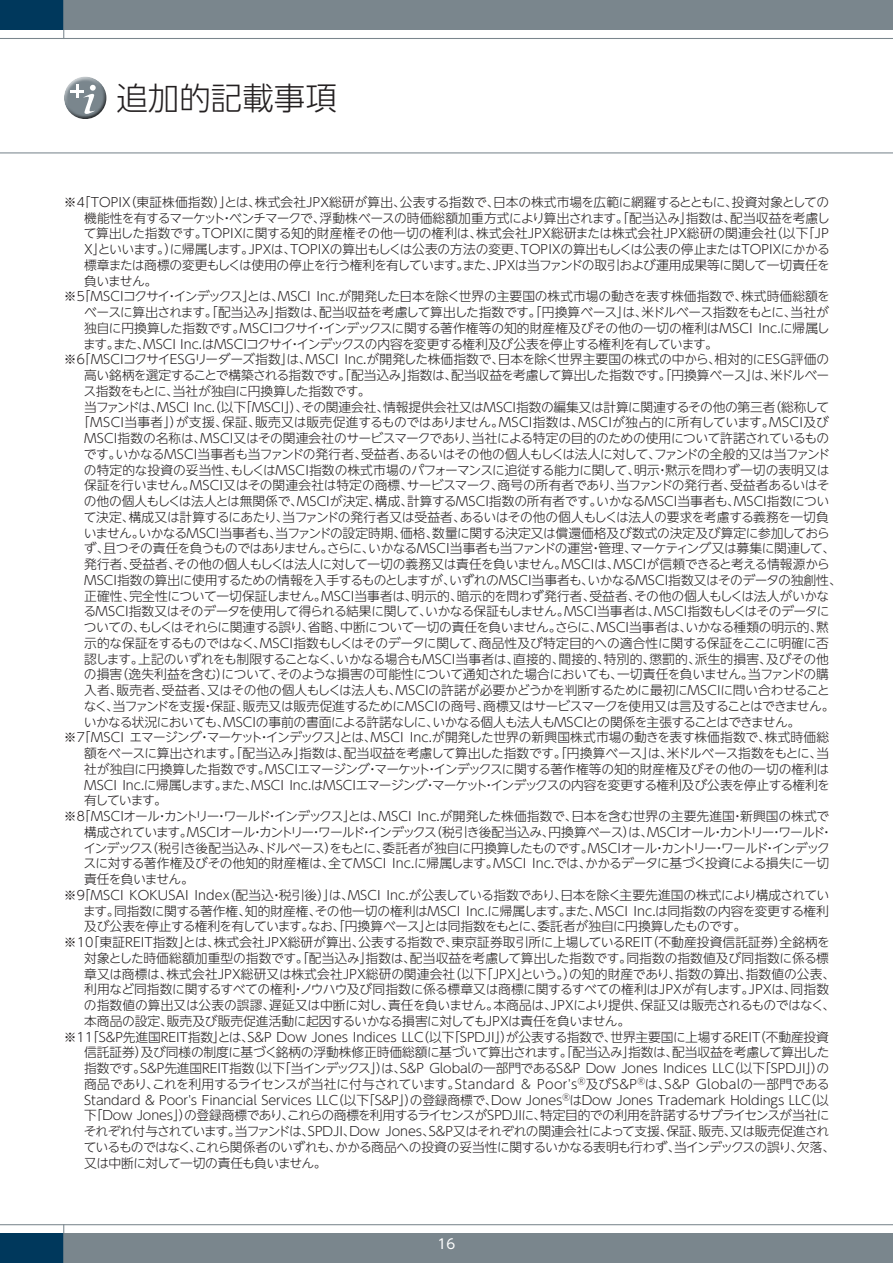
<style>
.page{position:relative;width:893px;height:1263px;background:#fff}
.page>*{position:absolute;margin:0;border:0;box-sizing:border-box;transform-origin:0 0}
.t1{font:300 31.5px "UD Shin Go NT Pro";color:#231f20}
.t2{font:13.5px "UD Shin Go NT Pro";color:#fff}
.t3{font:300 12.75px "UD Shin Go NT Pro";letter-spacing:-.025em;color:#231f20}
.t4{font:300 12.75px "UD Shin Go NT Pro";letter-spacing:.005em;color:#231f20}
.t5{font:300 12.75px "UD Shin Go NT Pro";letter-spacing:-.005em;color:#231f20}
.t6{font:300 12.75px "UD Shin Go NT Pro";letter-spacing:-.045em;color:#231f20}
.t7{font:300 12.75px "UD Shin Go NT Pro";letter-spacing:-.055em;color:#231f20}
.t8{font:300 12.75px "UD Shin Go NT Pro";letter-spacing:-.05em;color:#231f20}
.t9{font:300 12.75px "UD Shin Go NT Pro";letter-spacing:-.065em;color:#231f20}
.t10{font:300 12.75px "UD Shin Go NT Pro";letter-spacing:-.08em;color:#231f20}
.t11{font:300 12.75px "UD Shin Go NT Pro";color:#231f20}
.t12{font:300 12.75px "UD Shin Go NT Pro";letter-spacing:.025em;color:#231f20}
.t13{font:300 12.75px "UD Shin Go NT Pro";letter-spacing:-.06em;color:#231f20}
</style>
<div class="page">
<div style="left:64px;top:0;width:829px;height:30px;background:#7a868d"></div>
<div style="left:64px;top:1233px;width:829px;height:30px;background:#7a868d"></div>
<hr style="left:0;top:38px;width:893px;height:1px;background:#7a868d">
<hr style="left:0;top:152px;width:893px;height:1px;background:#7a868d">
<hr style="left:0;top:1224px;width:893px;height:1px;background:#7a868d">
<div style="left:0;top:0;width:64px;height:30px;background:#00385c"></div>
<div style="left:0;top:1233px;width:64px;height:30px;background:#00385c"></div>
<hr style="left:63px;top:0;width:1px;height:39px;background:#7a868d">
<hr style="left:63px;top:1224px;width:1px;height:39px;background:#7a868d">
<div style="left:64px;top:76px;width:43px;height:34px;background:#fff;opacity:.75"></div>
<div style="left:64px;top:83px;width:44px;height:38px;background:#231f20;opacity:.75"></div>
<h1 class="t1" style="left:116px;top:72px;width:222px">追加的記載事項</h1>
<p class="t3" style="left:64px;top:192px;width:767px">※４「TOPIX（東証株価指数）」とは、株式会社ＪＰＸ総研が算出、公表する指数で、日本の株式市場を広範に網羅するとともに、投資対象としての</p>
<p class="t3" style="left:84px;top:207px;width:747px">機能性を有するマーケット・ベンチマークで、浮動株ベースの時価総額加重方式により算出されます。「配当込み」指数は、配当収益を考慮し</p>
<p class="t5" style="left:84px;top:223px;width:749px">て算出した指数です。TOPIXに関する知的財産権その他一切の権利は、株式会社ＪＰＸ総研または株式会社ＪＰＸ総研の関連会社（以下「ＪＰ</p>
<p class="t3" style="left:82px;top:239px;width:749px">Ｘ」といいます。）に帰属します。ＪＰＸは、TOPIXの算出もしくは公表の方法の変更、TOPIXの算出もしくは公表の停止またはTOPIXにかかる</p>
<p class="t9" style="left:84px;top:255px;width:747px">標章または商標の変更もしくは使用の停止を行う権利を有しています。また、ＪＰＸは当ファンドの取引および運用成果等に関して一切責任を</p>
<p class="t3" style="left:84px;top:270px;width:75px">負いません。</p>
<p class="t3" style="left:64px;top:286px;width:767px">※５「MSCIコクサイ・インデックス」とは、MSCI Inc.が開発した日本を除く世界の主要国の株式市場の動きを表す株価指数で、株式時価総額を</p>
<p class="t3" style="left:84px;top:302px;width:746px">ベースに算出されます。「配当込み」指数は、配当収益を考慮して算出した指数です。「円換算ベース」は、米ドルベース指数をもとに、当社が</p>
<p class="t3" style="left:84px;top:318px;width:747px">独自に円換算した指数です。MSCIコクサイ・インデックスに関する著作権等の知的財産権及びその他の一切の権利はMSCI Inc.に帰属し</p>
<p class="t13" style="left:83px;top:333px;width:636px">ます。また、MSCI Inc.はMSCIコクサイ・インデックスの内容を変更する権利及び公表を停止する権利を有しています。</p>
<p class="t3" style="left:64px;top:349px;width:767px">※６「MSCIコクサイESGリーダーズ指数」は、MSCI Inc.が開発した株価指数で、日本を除く世界主要国の株式の中から、相対的にＥＳＧ評価の</p>
<p class="t3" style="left:84px;top:365px;width:747px">高い銘柄を選定することで構築される指数です。「配当込み」指数は、配当収益を考慮して算出した指数です。「円換算ベース」は、米ドルベー</p>
<p class="t3" style="left:84px;top:381px;width:289px">ス指数をもとに、当社が独自に円換算した指数です。</p>
<p class="t5" style="left:84px;top:396px;width:747px">当ファンドは、MSCI Inc.（以下「MSCI」）、その関連会社、情報提供会社又はMSCI指数の編集又は計算に関連するその他の第三者（総称して</p>
<p class="t12" style="left:77px;top:412px;width:753px">「MSCI当事者」）が支援、保証、販売又は販売促進するものではありません。MSCI指数は、MSCIが独占的に所有しています。MSCI及び</p>
<p class="t3" style="left:84px;top:428px;width:747px">MSCI指数の名称は、MSCI又はその関連会社のサービスマークであり、当社による特定の目的のための使用について許諾されているもの</p>
<p class="t3" style="left:84px;top:444px;width:748px">です。いかなるMSCI当事者も当ファンドの発行者、受益者、あるいはその他の個人もしくは法人に対して、ファンドの全般的又は当ファンド</p>
<p class="t5" style="left:84px;top:459px;width:747px">の特定的な投資の妥当性、もしくはMSCI指数の株式市場のパフォーマンスに追従する能力に関して、明示・黙示を問わず一切の表明又は</p>
<p class="t3" style="left:84px;top:475px;width:747px">保証を行いません。MSCI又はその関連会社は特定の商標、サービスマーク、商号の所有者であり、当ファンドの発行者、受益者あるいはそ</p>
<p class="t4" style="left:84px;top:491px;width:747px">の他の個人もしくは法人とは無関係で、MSCIが決定、構成、計算するMSCI指数の所有者です。いかなるMSCI当事者も、MSCI指数につい</p>
<p class="t3" style="left:84px;top:507px;width:747px">て決定、構成又は計算するにあたり、当ファンドの発行者又は受益者、あるいはその他の個人もしくは法人の要求を考慮する義務を一切負</p>
<p class="t3" style="left:84px;top:522px;width:747px">いません。いかなるMSCI当事者も、当ファンドの設定時期、価格、数量に関する決定又は償還価格及び数式の決定及び算定に参加しておら</p>
<p class="t6" style="left:84px;top:538px;width:753px">ず、且つその責任を負うものではありません。さらに、いかなるMSCI当事者も当ファンドの運営・管理、マーケティング又は募集に関連して、</p>
<p class="t3" style="left:84px;top:554px;width:747px">発行者、受益者、その他の個人もしくは法人に対して一切の義務又は責任を負いません。MSCIは、MSCIが信頼できると考える情報源から</p>
<p class="t3" style="left:84px;top:570px;width:759px">MSCI指数の算出に使用するための情報を入手するものとしますが、いずれのMSCI当事者も、いかなるMSCI指数又はそのデータの独創性、</p>
<p class="t3" style="left:84px;top:585px;width:747px">正確性、完全性について一切保証しません。MSCI当事者は、明示的、暗示的を問わず発行者、受益者、その他の個人もしくは法人がいかな</p>
<p class="t3" style="left:83px;top:601px;width:748px">るMSCI指数又はそのデータを使用して得られる結果に関して、いかなる保証もしません。MSCI当事者は、MSCI指数もしくはそのデータに</p>
<p class="t6" style="left:84px;top:617px;width:746px">ついての、もしくはそれらに関連する誤り、省略、中断について一切の責任を負いません。さらに、MSCI当事者は、いかなる種類の明示的、黙</p>
<p class="t3" style="left:84px;top:633px;width:746px">示的な保証をするものではなく、MSCI指数もしくはそのデータに関して、商品性及び特定目的への適合性に関する保証をここに明確に否</p>
<p class="t3" style="left:84px;top:648px;width:746px">認します。上記のいずれをも制限することなく、いかなる場合もMSCI当事者は、直接的、間接的、特別的、懲罰的、派生的損害、及びその他</p>
<p class="t3" style="left:84px;top:664px;width:746px">の損害（逸失利益を含む）について、そのような損害の可能性について通知された場合においても、一切責任を負いません。当ファンドの購</p>
<p class="t3" style="left:84px;top:680px;width:747px">入者、販売者、受益者、又はその他の個人もしくは法人も、MSCIの許諾が必要かどうかを判断するために最初にMSCIに問い合わせること</p>
<p class="t3" style="left:84px;top:696px;width:752px">なく、当ファンドを支援・保証、販売又は販売促進するためにMSCIの商号、商標又はサービスマークを使用又は言及することはできません。</p>
<p class="t7" style="left:84px;top:711px;width:718px">いかなる状況においても、MSCIの事前の書面による許諾なしに、いかなる個人も法人もMSCIとの関係を主張することはできません。</p>
<p class="t5" style="left:64px;top:727px;width:767px">※７「MSCI エマージング・マーケット・インデックス」とは、MSCI Inc.が開発した世界の新興国株式市場の動きを表す株価指数で、株式時価総</p>
<p class="t3" style="left:84px;top:743px;width:746px">額をベースに算出されます。「配当込み」指数は、配当収益を考慮して算出した指数です。「円換算ベース」は、米ドルベース指数をもとに、当</p>
<p class="t3" style="left:84px;top:759px;width:747px">社が独自に円換算した指数です。MSCIエマージング・マーケット・インデックスに関する著作権等の知的財産権及びその他の一切の権利は</p>
<p class="t3" style="left:84px;top:774px;width:747px">MSCI Inc.に帰属します。また、MSCI Inc.はMSCIエマージング・マーケット・インデックスの内容を変更する権利及び公表を停止する権利を</p>
<p class="t3" style="left:84px;top:790px;width:84px">有しています。</p>
<p class="t3" style="left:64px;top:806px;width:767px">※８「MSCIオール・カントリー・ワールド・インデックス」とは、MSCI Inc.が開発した株価指数で、日本を含む世界の主要先進国・新興国の株式で</p>
<p class="t10" style="left:84px;top:822px;width:750px">構成されています。MSCIオール・カントリー・ワールド・インデックス（税引き後配当込み、円換算ベース）は、MSCIオール・カントリー・ワールド・</p>
<p class="t7" style="left:83px;top:837px;width:748px">インデックス（税引き後配当込み、ドルベース）をもとに、委託者が独自に円換算したものです。MSCIオール・カントリー・ワールド・インデック</p>
<p class="t3" style="left:84px;top:853px;width:747px">スに対する著作権及びその他知的財産権は、全てMSCI Inc.に帰属します。MSCI Inc.では、かかるデータに基づく投資による損失に一切</p>
<p class="t9" style="left:84px;top:869px;width:111px">責任を負いません。</p>
<p class="t4" style="left:64px;top:885px;width:767px">※９「MSCI KOKUSAI Index（配当込・税引後）」は、MSCI Inc.が公表している指数であり、日本を除く主要先進国の株式により構成されてい</p>
<p class="t11" style="left:83px;top:900px;width:747px">ます。同指数に関する著作権、知的財産権、その他一切の権利はMSCI Inc.に帰属します。また、MSCI Inc.は同指数の内容を変更する権利</p>
<p class="t7" style="left:84px;top:916px;width:664px">及び公表を停止する権利を有しています。なお、「円換算ベース」とは同指数をもとに、委託者が独自に円換算したものです。</p>
<p class="t4" style="left:64px;top:932px;width:767px">※10「東証REIT指数」とは、株式会社ＪＰＸ総研が算出、公表する指数で、東京証券取引所に上場しているREIT（不動産投資信託証券）全銘柄を</p>
<p class="t3" style="left:84px;top:948px;width:746px">対象とした時価総額加重型の指数です。「配当込み」指数は、配当収益を考慮して算出した指数です。同指数の指数値及び同指数に係る標</p>
<p class="t3" style="left:84px;top:963px;width:753px">章又は商標は、株式会社ＪＰＸ総研又は株式会社ＪＰＸ総研の関連会社（以下「ＪＰＸ」という。）の知的財産であり、指数の算出、指数値の公表、</p>
<p class="t3" style="left:84px;top:979px;width:746px">利用など同指数に関するすべての権利・ノウハウ及び同指数に係る標章又は商標に関するすべての権利はＪＰＸが有します。ＪＰＸは、同指数</p>
<p class="t3" style="left:84px;top:995px;width:753px">の指数値の算出又は公表の誤謬、遅延又は中断に対し、責任を負いません。本商品は、ＪＰＸにより提供、保証又は販売されるものではなく、</p>
<p class="t3" style="left:84px;top:1011px;width:547px">本商品の設定、販売及び販売促進活動に起因するいかなる損害に対してもＪＰＸは責任を負いません。</p>
<p class="t3" style="left:64px;top:1026px;width:767px">※11「S&amp;P先進国REIT指数」とは、S&amp;P Dow Jones Indices LLC（以下「SPDJI」）が公表する指数で、世界主要国に上場するREIT（不動産投資</p>
<p class="t3" style="left:84px;top:1042px;width:747px">信託証券）及び同様の制度に基づく銘柄の浮動株修正時価総額に基づいて算出されます。「配当込み」指数は、配当収益を考慮して算出した</p>
<p class="t3" style="left:84px;top:1058px;width:746px">指数です。S&amp;P先進国REIT指数（以下「当インデックス」）は、S&amp;P Globalの一部門であるS&amp;P Dow Jones Indices LLC（以下「SPDJI」）の</p>
<p class="t4" style="left:84px;top:1074px;width:747px">商品であり、これを利用するライセンスが当社に付与されています。Standard &amp; Poor's<sup>Ⓡ</sup>及びS&amp;P<sup>Ⓡ</sup>は、S&amp;P Globalの一部門である</p>
<p class="t3" style="left:84px;top:1089px;width:746px">Standard &amp; Poor's Financial Services LLC（以下「S&amp;P」）の登録商標で、Dow Jones<sup>Ⓡ</sup>はDow Jones Trademark Holdings LLC（以</p>
<p class="t6" style="left:84px;top:1105px;width:747px">下「Dow Jones」）の登録商標であり、これらの商標を利用するライセンスがSPDJIに、特定目的での利用を許諾するサブライセンスが当社に</p>
<p class="t3" style="left:84px;top:1121px;width:747px">それぞれ付与されています。当ファンドは、SPDJI、Dow Jones、S&amp;P又はそれぞれの関連会社によって支援、保証、販売、又は販売促進され</p>
<p class="t8" style="left:84px;top:1137px;width:753px">ているものではなく、これら関係者のいずれも、かかる商品への投資の妥当性に関するいかなる表明も行わず、当インデックスの誤り、欠落、</p>
<p class="t8" style="left:84px;top:1152px;width:244px">又は中断に対して一切の責任も負いません。</p>
<p class="t2" style="left:438px;top:1233px;width:19px">16</p>
</div>
